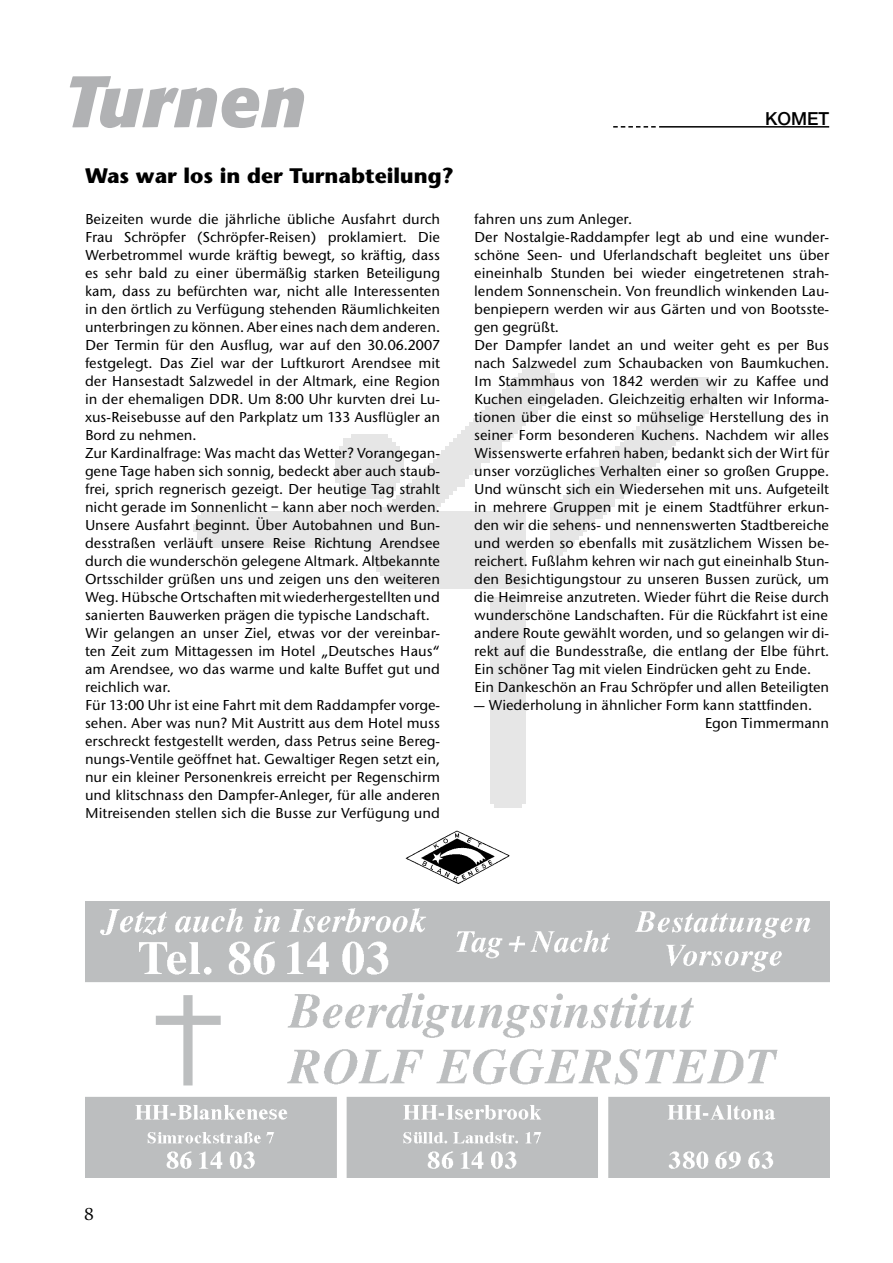
<style>
.page{position:relative;width:893px;height:1263px;background:#fff}
.page>*{position:absolute;margin:0;border:0;box-sizing:border-box;transform-origin:0 0}
.t1{font:italic 700 72px "Formata";color:#b1b2b4}
.t2{font:700 21px "Stone Sans";color:#000}
.t3{font:500 18px "Helvetica Neue";color:#000}
.t4{font:18px "Legacy Serif";color:#000}
.t5{font:500 15px/18px "Stone Sans EF";color:#000}
</style>
<div class="page">
<hr style="left:659px;top:126px;width:170px;height:2px;background:#000">
<svg style="left:613px;top:126px;width:43px;height:2px"></svg>
<img style="left:405px;top:830px;width:105px;height:54px">
<img style="left:85px;top:901px;width:744px;height:277px">
<h1 class="t1" style="left:65px;top:57px;width:243px">Turnen</h1>
<p class="t3" style="left:765px;top:107px;width:66px">KOMET</p>
<h2 class="t2" style="left:85px;top:162px;width:370px">Was war los in der Turnabteilung?</h2>
<p class="t5" style="left:85px;top:210px;width:357px">Beizeiten wurde die jährliche übliche Ausfahrt durch Frau Schröpfer (Schröpfer-Reisen) proklamiert. Die Werbetrommel wurde kräftig bewegt, so kräftig, dass es sehr bald zu einer übermäßig starken Beteiligung kam, dass zu befürchten war, nicht alle Interessenten in den örtlich zu Verfügung stehenden Räumlichkeiten unterbringen zu können. Aber eines nach dem anderen.<br>Der Termin für den Ausflug, war auf den 30.06.2007 festgelegt. Das Ziel war der Luftkurort Arendsee mit der Hansestadt Salzwedel in der Altmark, eine Region in der ehemaligen DDR. Um 8:00 Uhr kurvten drei Lu&shy;xus-Reisebusse auf den Parkplatz um 133 Ausflügler an Bord zu nehmen.<br>Zur Kardinalfrage: Was macht das Wetter? Vorangegan&shy;gene Tage haben sich sonnig, bedeckt aber auch staub&shy;frei, sprich regnerisch gezeigt. Der heutige Tag strahlt nicht gerade im Sonnenlicht – kann aber noch werden.<br>Unsere Ausfahrt beginnt. Über Autobahnen und Bun&shy;desstraßen verläuft unsere Reise Richtung Arendsee durch die wunderschön gelegene Altmark. Altbekannte Ortsschilder grüßen uns und zeigen uns den weiteren Weg. Hübsche Ortschaften mit wiederhergestellten und sanierten Bauwerken prägen die typische Landschaft.<br>Wir gelangen an unser Ziel, etwas vor der vereinbar&shy;ten Zeit zum Mittagessen im Hotel „Deutsches Haus“ am Arendsee, wo das warme und kalte Buffet gut und reichlich war.<br>Für 13:00 Uhr ist eine Fahrt mit dem Raddampfer vorge&shy;sehen. Aber was nun? Mit Austritt aus dem Hotel muss erschreckt festgestellt werden, dass Petrus seine Bereg&shy;nungs-Ventile geöffnet hat. Gewaltiger Regen setzt ein, nur ein kleiner Personenkreis erreicht per Regenschirm und klitschnass den Dampfer-Anleger, für alle anderen Mitreisenden stellen sich die Busse zur Verfügung und</p>
<p class="t5" style="left:474px;top:210px;width:357px">fahren uns zum Anleger.<br>Der Nostalgie-Raddampfer legt ab und eine wunder&shy;schöne Seen- und Uferlandschaft begleitet uns über eineinhalb Stunden bei wieder eingetretenen strah&shy;lendem Sonnenschein. Von freundlich winkenden Lau&shy;benpiepern werden wir aus Gärten und von Bootsste&shy;gen gegrüßt.<br>Der Dampfer landet an und weiter geht es per Bus nach Salzwedel zum Schaubacken von Baumkuchen.<br>Im Stammhaus von 1842 werden wir zu Kaffee und Kuchen eingeladen. Gleichzeitig erhalten wir Informa&shy;tionen über die einst so mühselige Herstellung des in seiner Form besonderen Kuchens. Nachdem wir alles Wissenswerte erfahren haben, bedankt sich der Wirt für unser vorzügliches Verhalten einer so großen Gruppe.<br>Und wünscht sich ein Wiedersehen mit uns. Aufgeteilt in mehrere Gruppen mit je einem Stadtführer erkun&shy;den wir die sehens- und nennenswerten Stadtbereiche und werden so ebenfalls mit zusätzlichem Wissen be&shy;reichert. Fußlahm kehren wir nach gut eineinhalb Stun&shy;den Besichtigungstour zu unseren Bussen zurück, um die Heimreise anzutreten. Wieder führt die Reise durch wunderschöne Landschaften. Für die Rückfahrt ist eine andere Route gewählt worden, und so gelangen wir di&shy;rekt auf die Bundesstraße, die entlang der Elbe führt.<br>Ein schöner Tag mit vielen Eindrücken geht zu Ende.<br>Ein Dankeschön an Frau Schröpfer und allen Beteiligten</p>
<p class="t5" style="left:705px;top:696px;width:126px;text-indent:-231px">— Wiederholung in ähnlicher Form kann stattfinden.<br>Egon Timmermann</p>
<p class="t4" style="left:84px;top:1204px;width:11px">8</p>
</div>
